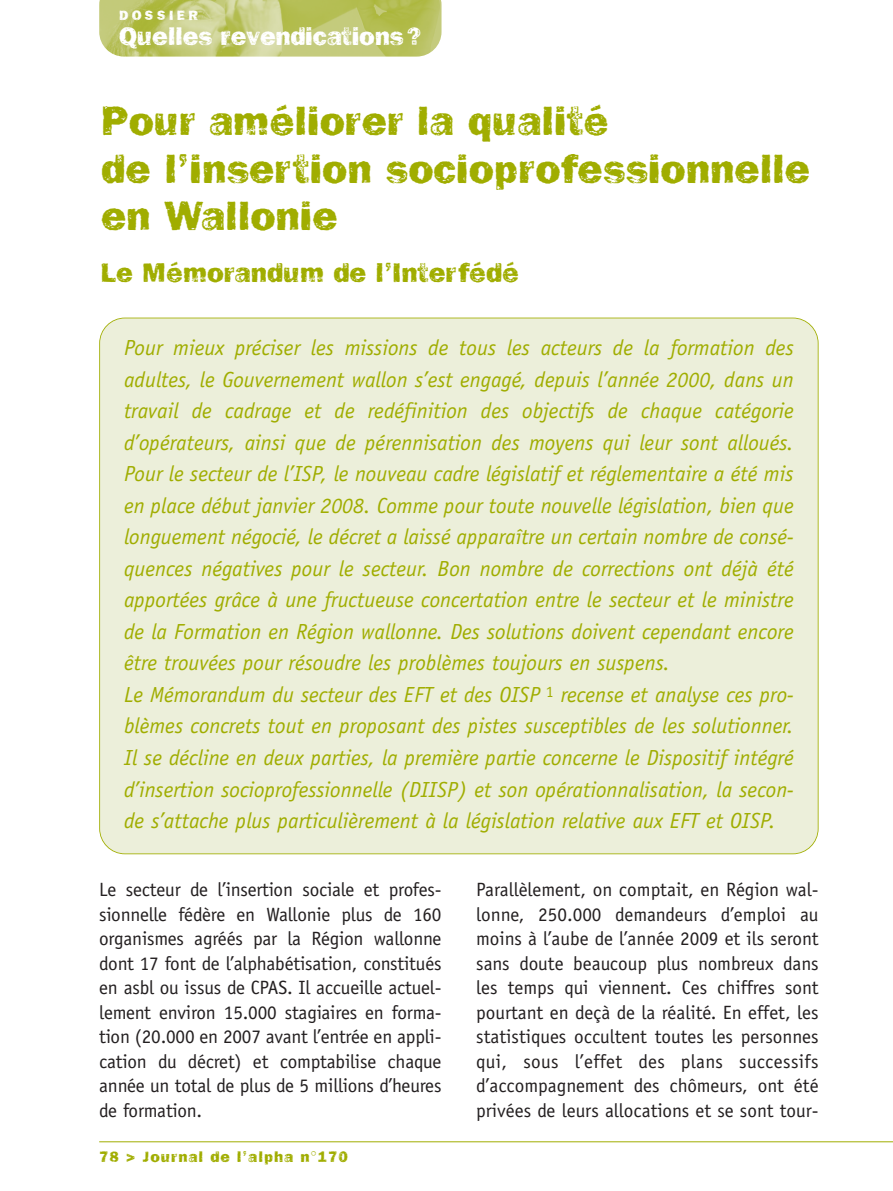
<style>
.page{position:relative;width:893px;height:1191px;background:#fff}
.page>*{position:absolute;margin:0;border:0;box-sizing:border-box;transform-origin:0 0}
.t1{font:42px/47.2px "Frankie";color:#a0ad00}
.t2{font:28px "Frankie";color:#a0ad00}
.t3{font:26.25px "Frankie";letter-spacing:-.01em;color:#fff}
.t4{font:italic 21.88px/31.5px "Officina Sans Std";color:#a0ad00}
.t5{font:19.25px/24.5px "Officina Sans Std";letter-spacing:-.01em;color:#231f20;text-align:justify}
.t6{font:15.75px "Frankie";letter-spacing:.06em;color:#a0ad00}
.t7{font:14px "Frankie";letter-spacing:.22em;color:#fff}
</style>
<div class="page">
<div style="left:100px;top:318px;width:718px;height:535px;background:#ecefda;border-radius:25px"></div>
<hr style="left:99px;top:1141px;width:794px;height:1px;background:#a0ad00">
<img style="left:99px;top:0;width:342px;height:57px">
<p class="t7" style="left:119px;top:10px;width:80px">DOSSIER</p>
<p class="t3" style="left:119px;top:28px;width:305px">Quelles revendications?</p>
<h1 class="t1" style="left:101px;top:101px;width:711px">Pour améliorer la qualité<br>de l’insertion socioprofessionnelle en Wallonie</h1>
<p class="t2" style="left:101px;top:263px;width:420px">Le Mémorandum de l’Interfédé</p>
<p class="t4" style="left:124px;top:334px;width:671px">Pour mieux préciser les missions de tous les acteurs de la formation des adultes, le Gouvernement wallon s’est engagé, depuis l’année 2000, dans un travail de cadrage et de redéfinition des objectifs de chaque catégorie d’opérateurs, ainsi que de pérennisation des moyens qui leur sont alloués.<br>Pour le secteur de l’ISP, le nouveau cadre législatif et réglementaire a été mis en place début janvier 2008. Comme pour toute nouvelle législation, bien que longuement négocié, le décret a laissé apparaître un certain nombre de consé&shy;quences négatives pour le secteur. Bon nombre de corrections ont déjà été apportées grâce à une fructueuse concertation entre le secteur et le ministre de la Formation en Région wallonne. Des solutions doivent cependant encore être trouvées pour résoudre les problèmes toujours en suspens.<br>Le Mémorandum du secteur des EFT et des OISP <sup>1</sup> recense et analyse ces pro&shy;blèmes concrets tout en proposant des pistes susceptibles de les solutionner.<br>Il se décline en deux parties, la première partie concerne le Dispositif intégré d’insertion socioprofessionnelle (DIISP) et son opérationnalisation, la secon&shy;de s’attache plus particulièrement à la législation relative aux EFT et OISP.</p>
<p class="t5" style="left:99px;top:879px;width:344px">Le secteur de l’insertion sociale et profes&shy;sionnelle fédère en Wallonie plus de 160 organismes agréés par la Région wallonne dont 17 font de l’alpha bétisation, constitués en asbl ou issus de CPAS. Il accueille actuel&shy;lement environ 15.000 stagiaires en forma&shy;tion (20.000 en 2007 avant l’entrée en appli&shy;cation du décret) et comptabilise chaque année un total de plus de 5 millions d’heures de formation.</p>
<p class="t5" style="left:476px;top:879px;width:344px">Parallèlement, on comptait, en Région wal&shy;lonne, 250.000 demandeurs d’emploi au moins à l’aube de l’année 2009 et ils seront sans doute beaucoup plus nombreux dans les temps qui viennent. Ces chiffres sont pourtant en deçà de la réalité. En effet, les statistiques occultent toutes les personnes qui, sous l’effet des plans successifs d’accom pagnement des chômeurs, ont été privées de leurs allocations et se sont tour-</p>
<p class="t6" style="left:99px;top:1151px;width:250px">78 &gt; Journal de l’alpha n°170</p>
</div>
